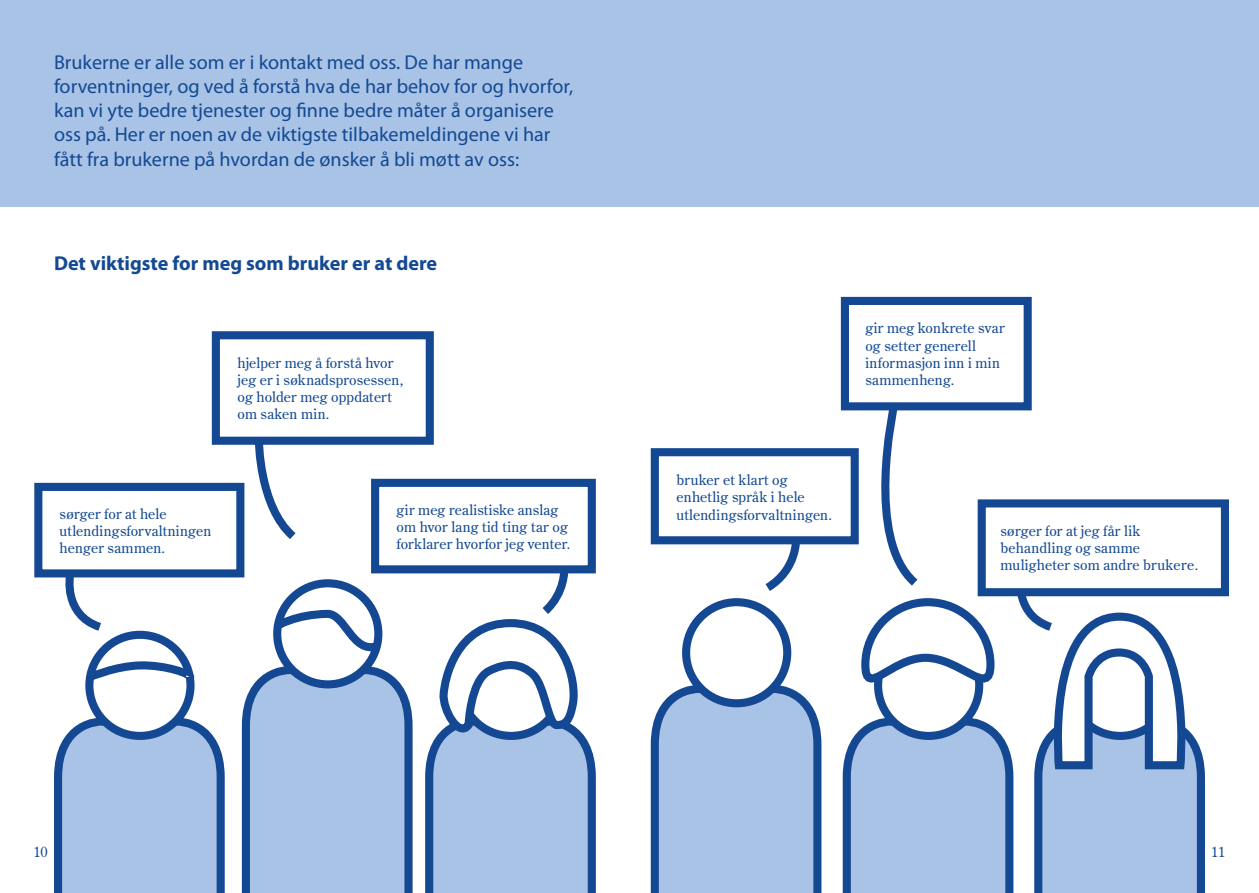
<style>
.page{position:relative;width:1259px;height:893px;background:#fff}
.page>*{position:absolute;margin:0;border:0;box-sizing:border-box;transform-origin:0 0}
.t1{font:20.1px/24.2px "Myriad Pro";color:#144993}
.t2{font:700 20.1px "Myriad Pro";color:#144993}
.t3{font:14.25px/17.1px "Century Old Style Std";letter-spacing:.01em;color:#144993}
</style>
<div class="page">
<div style="left:0;top:0;width:1259px;height:207px;background:#a8c3e5"></div>
<svg style="left:54px;top:722px;width:171px;height:171px;background:#9ab7dc"></svg>
<div style="left:89px;top:635px;width:101px;height:101px;background:#fff;border-radius:50%"></div>
<div style="left:85px;top:631px;width:109px;height:109px;border:8px solid #154893;border-radius:50%"></div>
<svg style="left:85px;top:656px;width:107px;height:32px"></svg>
<svg style="left:650px;top:689px;width:172px;height:204px;background:#9bb7dd"></svg>
<div style="left:686px;top:602px;width:101px;height:101px;background:#fff;border-radius:50%"></div>
<div style="left:682px;top:598px;width:109px;height:109px;border:8px solid #154893;border-radius:50%"></div>
<div style="left:34px;top:483px;width:210px;height:94px;border:8px solid #154893"></div>
<svg style="left:62px;top:568px;width:48px;height:63px"></svg>
<div style="left:212px;top:331px;width:222px;height:114px;border:8px solid #154893"></div>
<svg style="left:251px;top:436px;width:53px;height:103px"></svg>
<div style="left:371px;top:479px;width:225px;height:94px;border:8px solid #154893"></div>
<svg style="left:238px;top:561px;width:358px;height:332px"></svg>
<div style="left:651px;top:448px;width:207px;height:96px;border:8px solid #154893"></div>
<svg style="left:756px;top:535px;width:48px;height:56px"></svg>
<div style="left:841px;top:297px;width:190px;height:113px;border:8px solid #154893"></div>
<div style="left:977px;top:499px;width:252px;height:97px;border:8px solid #154893"></div>
<svg style="left:838px;top:398px;width:371px;height:495px"></svg>
<p class="t1" style="left:54px;top:51px;width:521px">Brukerne er alle som er i kontakt med oss. De har mange forventninger, og ved å forstå hva de har behov for og hvorfor, kan vi yte bedre tjenester og finne bedre måter å organisere oss på. Her er noen av de viktigste tilbakemeldingene vi har fått fra brukerne på hvordan de ønsker å bli møtt av oss:</p>
<h1 class="t2" style="left:54px;top:250px;width:385px">Det viktigste for meg som bruker er at dere</h1>
<p class="t3" style="left:237px;top:354px;width:167px">hjelper meg å forstå hvor jeg er i søknadsprosessen, og holder meg oppdatert om saken min.</p>
<p class="t3" style="left:60px;top:505px;width:153px">sørger for at hele utlendingsforvaltningen henger sammen.</p>
<p class="t3" style="left:396px;top:501px;width:175px">gir meg realistiske anslag om hvor lang tid ting tar og forklarer hvorfor jeg venter.</p>
<p class="t3" style="left:865px;top:319px;width:141px">gir meg konkrete svar og setter generell informasjon inn i min sammenheng.</p>
<p class="t3" style="left:676px;top:471px;width:157px">bruker et klart og enhetlig språk i hele utlendingsforvaltningen.</p>
<p class="t3" style="left:1000px;top:522px;width:199px">sørger for at jeg får lik behandling og samme muligheter som andre brukere.</p>
<p class="t3" style="left:34px;top:843px;width:15px">10</p>
<p class="t3" style="left:1211px;top:843px;width:16px">11</p>
</div>
